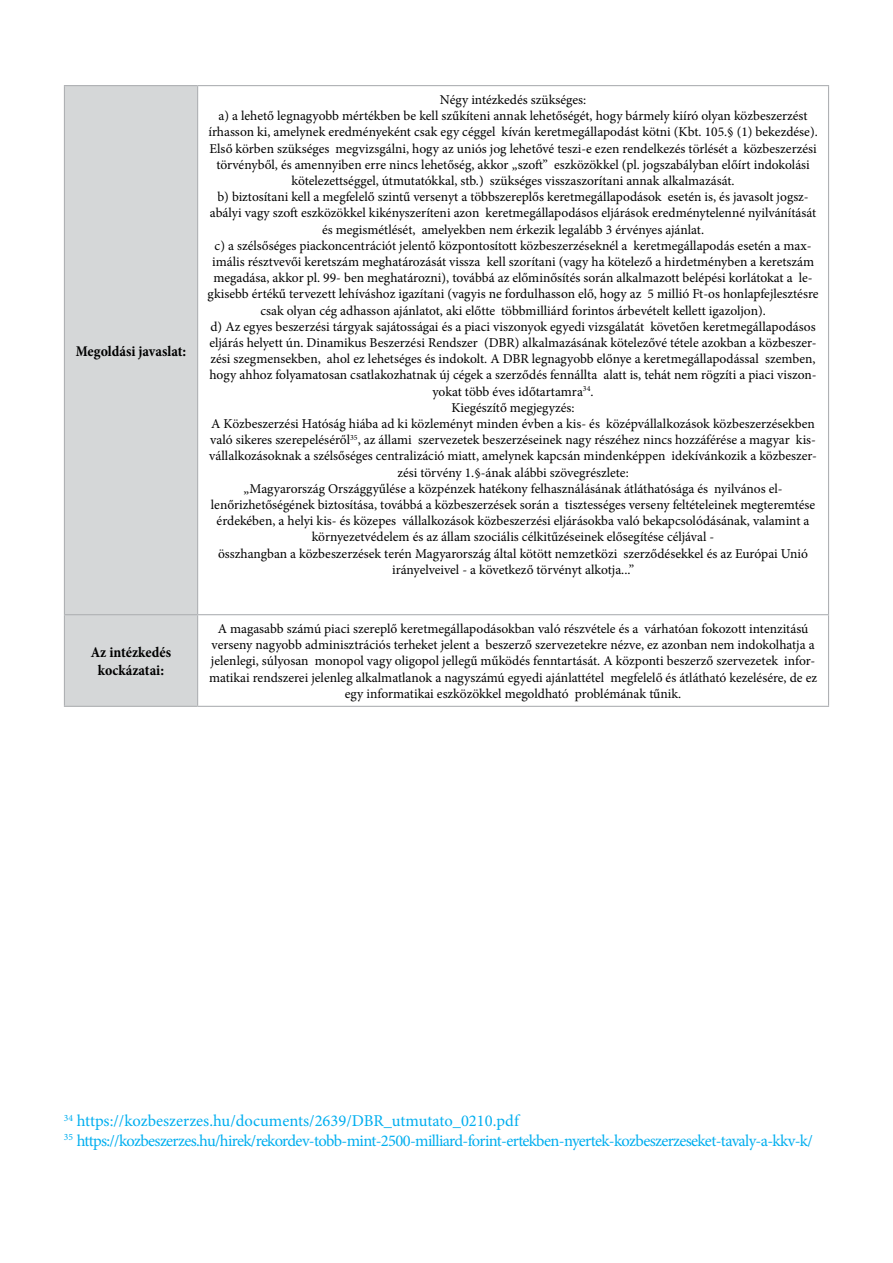
<style>
.page{position:relative;width:893px;height:1263px;background:#fff}
.page>*{position:absolute;margin:0;border:0;box-sizing:border-box;transform-origin:0 0}
.t1{font:16.5px/19.8px "Minion Pro";letter-spacing:-.04em;color:#00aeef}
.t2{font:700 condensed 15px/18px "Minion Pro";color:#000;text-align:center}
.t3{font:13.5px/16.2px "Minion Pro";color:#000;text-align:center}
</style>
<div class="page">
<div style="left:65px;top:86px;width:132px;height:620px;background:#d5d7d8"></div>
<hr style="left:64px;top:85px;width:134px;height:1px;background:#afb1b4">
<hr style="left:64px;top:614px;width:134px;height:1px;background:#afb1b4">
<hr style="left:64px;top:86px;width:1px;height:528px;background:#afb1b4">
<hr style="left:64px;top:615px;width:1px;height:91px;background:#afb1b4">
<hr style="left:64px;top:706px;width:134px;height:1px;background:#afb1b4">
<hr style="left:198px;top:614px;width:631px;height:1px;background:#afb1b4">
<hr style="left:197px;top:86px;width:1px;height:528px;background:#afb1b4">
<hr style="left:828px;top:86px;width:1px;height:528px;background:#afb1b4">
<hr style="left:197px;top:615px;width:1px;height:91px;background:#afb1b4">
<hr style="left:828px;top:615px;width:1px;height:91px;background:#afb1b4">
<hr style="left:198px;top:706px;width:631px;height:1px;background:#afb1b4">
<hr style="left:198px;top:85px;width:631px;height:1px;background:#afb1b4">
<p class="t2" style="left:76px;top:342px;width:112px">Megoldási javaslat:</p>
<p class="t2" style="left:91px;top:643px;width:82px">Az intézkedés kockázatai:</p>
<p class="t3" style="left:208px;top:92px;width:612px">Négy intézkedés szükséges:<br>a) a lehető legnagyobb mértékben be kell szűkíteni annak lehetőségét, hogy bármely kiíró olyan közbeszerzést írhasson ki, amelynek eredményeként csak egy céggel kíván keretmegállapodást kötni (Kbt. 105.§ (1) bekezdése).<br>Első körben szükséges megvizsgálni, hogy az uniós jog lehetővé teszi-e ezen rendelkezés törlését a közbeszerzési törvényből, és amennyiben erre nincs lehetőség, akkor „szoft” eszközökkel (pl. jogszabályban előírt indokolási kötelezettséggel, útmutatókkal, stb.) szükséges visszaszorítani annak alkalmazását.<br>b) biztosítani kell a megfelelő szintű versenyt a többszereplős keretmegállapodások esetén is, és javasolt jogsz&shy;abályi vagy szoft eszközökkel kikényszeríteni azon keretmegállapodásos eljárások eredménytelenné nyilvánítását és megismétlését, amelyekben nem érkezik legalább 3 érvényes ajánlat.<br>c) a szélsőséges piackoncentrációt jelentő központosított közbeszerzéseknél a keretmegállapodás esetén a max&shy;imális résztvevői keretszám meghatározását vissza kell szorítani (vagy ha kötelező a hirdetményben a keretszám megadása, akkor pl. 99- ben meghatározni), továbbá az előminősítés során alkalmazott belépési korlátokat a le&shy;gkisebb értékű tervezett lehíváshoz igazítani (vagyis ne fordulhasson elő, hogy az 5 millió Ft-os honlapfejlesztésre csak olyan cég adhasson ajánlatot, aki előtte többmilliárd forintos árbevételt kellett igazoljon).<br>d) Az egyes beszerzési tárgyak sajátosságai és a piaci viszonyok egyedi vizsgálatát követően keretmegállapodásos eljárás helyett ún. Dinamikus Beszerzési Rendszer (DBR) alkalmazásának kötelezővé tétele azokban a közbeszer&shy;zési szegmensekben, ahol ez lehetséges és indokolt. A DBR legnagyobb előnye a keretmegállapodással szemben, hogy ahhoz folyamatosan csatlakozhatnak új cégek a szerződés fennállta alatt is, tehát nem rögzíti a piaci viszon&shy;yokat több éves időtartamra<sup>34</sup>.<br>Kiegészítő megjegyzés:<br>A Közbeszerzési Hatóság hiába ad ki közleményt minden évben a kis- és középvállalkozások közbeszerzésekben való sikeres szerepeléséről<sup>35</sup>, az állami szervezetek beszerzéseinek nagy részéhez nincs hozzáférése a magyar kis&shy;vállalkozásoknak a szélsőséges centralizáció miatt, amelynek kapcsán mindenképpen idekívánkozik a közbeszer&shy;zési törvény 1.§-ának alábbi szövegrészlete:<br>„Magyarország Országgyűlése a közpénzek hatékony felhasználásának átláthatósága és nyilvános el&shy;lenőrizhetőségének biztosítása, továbbá a közbeszerzések során a tisztességes verseny feltételeinek megteremtése érdekében, a helyi kis- és közepes vállalkozások közbeszerzési eljárásokba való bekapcsolódásának, valamint a környezetvédelem és az állam szociális célkitűzéseinek elősegítése céljával -<br>összhangban a közbeszerzések terén Magyarország által kötött nemzetközi szerződésekkel és az Európai Unió irányelveivel - a következő törvényt alkotja...”</p>
<p class="t3" style="left:209px;top:621px;width:610px">A magasabb számú piaci szereplő keretmegállapodásokban való részvétele és a várhatóan fokozott intenzitású verseny nagyobb adminisztrációs terheket jelent a beszerző szervezetekre nézve, ez azonban nem indokolhatja a jelenlegi, súlyosan monopol vagy oligopol jellegű működés fenntartását. A központi beszerző szervezetek infor&shy;matikai rendszerei jelenleg alkalmatlanok a nagyszámú egyedi ajánlattétel megfelelő és átlátható kezelésére, de ez egy informatikai eszközökkel megoldható problémának tűnik.</p>
<p class="t1" style="left:64px;top:1111px;width:751px"><sup>34</sup> https://kozbeszerzes.hu/documents/2639/DBR_utmutato_0210.pdf<br><sup>35</sup> https://kozbeszerzes.hu/hirek/rekordev-tobb-mint-2500-milliard-forint-ertekben-nyertek-kozbeszerzeseket-tavaly-a-kkv-k/</p>
</div>
